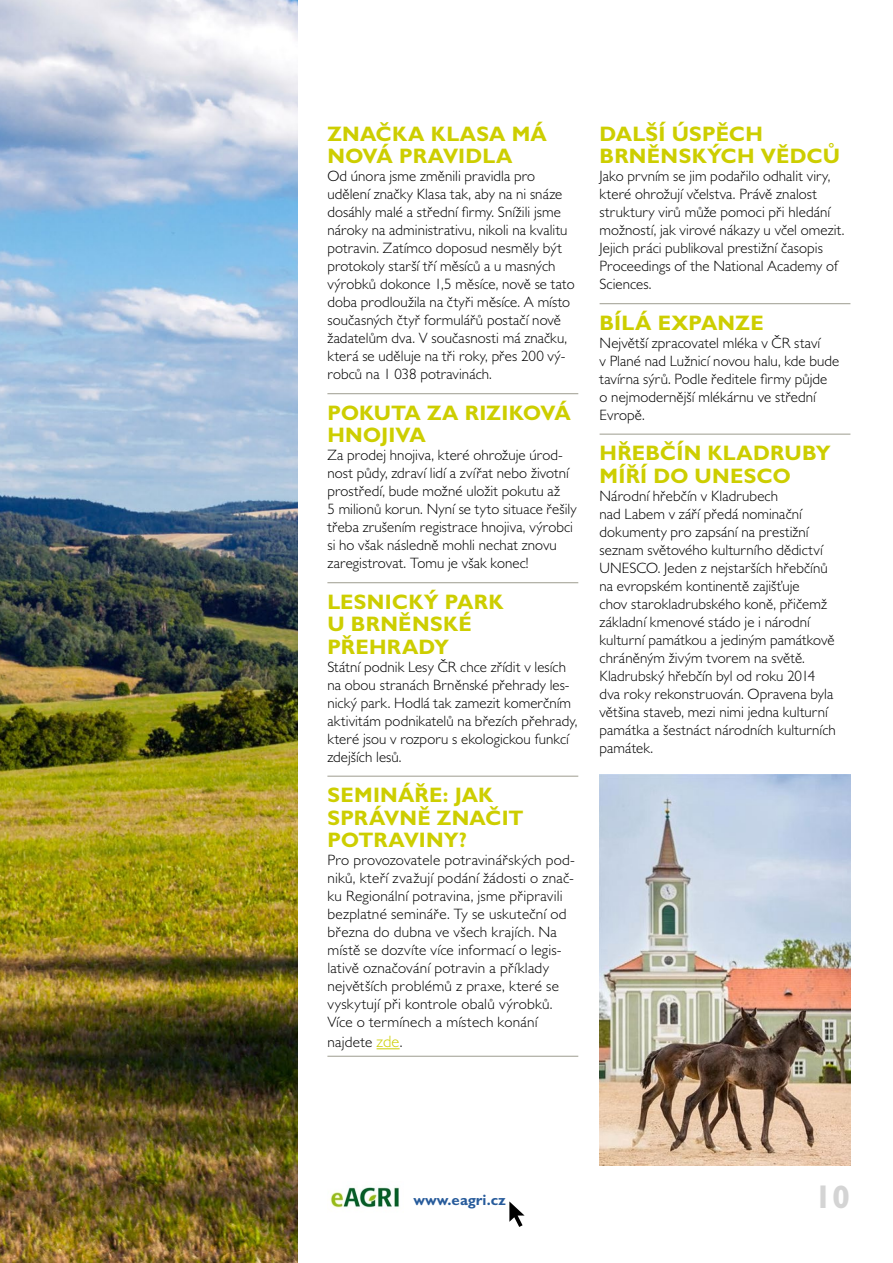
<style>
.page{position:relative;width:893px;height:1263px;background:#fff}
.page>*{position:absolute;margin:0;border:0;box-sizing:border-box;transform-origin:0 0}
.t1{font:700 32.55px "Gill Sans MT Pro";color:#d4d4d4}
.t2{font:700 21px/22.5px "Gill Sans MT Pro";letter-spacing:.01em;color:#cdce00}
.t3{font:300 15px/18px "Gill Sans MT Pro";letter-spacing:.005em;color:#000}
.t4{font:700 15px "Gill Sans MT Pro";color:#275b9b}
.s1{font-size:16.5px;color:#cdce00}
</style>
<div class="page">
<img style="left:330px;top:1187px;width:70px;height:21px">
<svg style="left:509px;top:1201px;width:16px;height:26px"></svg>
<img style="left:0;top:0;width:298px;height:1263px">
<hr style="left:327px;top:393px;width:251px;height:1px;background:#afaea3">
<hr style="left:327px;top:582px;width:251px;height:1px;background:#afaea3">
<hr style="left:327px;top:776px;width:251px;height:1px;background:#afaea3">
<hr style="left:327px;top:1056px;width:251px;height:1px;background:#afaea3">
<svg style="left:377px;top:1048px;width:23px;height:1px"></svg>
<hr style="left:600px;top:303px;width:250px;height:1px;background:#afaea3">
<hr style="left:600px;top:434px;width:250px;height:1px;background:#afaea3">
<img style="left:600px;top:774px;width:250px;height:391px">
<h2 class="t2" style="left:327px;top:122px;width:221px">ZNAČKA KLASA MÁ<br>NOVÁ PRAVIDLA</h2>
<p class="t3" style="left:327px;top:167px;width:249px">Od února jsme změnili pravidla pro udělení značky Klasa tak, aby na ni snáze dosáhly malé a střední firmy. Snížili jsme nároky na administrativu, nikoli na kvalitu potravin. Zatímco doposud nesměly být protokoly starší tří měsíců a u masných výrobků dokonce 1,5 měsíce, nově se tato doba prodloužila na čtyři měsíce. A místo současných čtyř formulářů postačí nově žadatelům dva. V současnosti má značku, která se uděluje na tři roky, přes 200 vý&shy;robců na 1 038 potravinách.</p>
<h2 class="t2" style="left:327px;top:401px;width:245px">POKUTA ZA RIZIKOVÁ<br>HNOJIVA</h2>
<p class="t3" style="left:327px;top:446px;width:251px">Za prodej hnojiva, které ohrožuje úrod&shy;nost půdy, zdraví lidí a zvířat nebo životní prostředí, bude možné uložit pokutu až<br>5 milionů korun. Nyní se tyto situace řešily třeba zrušením registrace hnojiva, výrobci si ho však následně mohli nechat znovu zaregistrovat. Tomu je však konec!</p>
<h2 class="t2" style="left:327px;top:590px;width:178px">LESNICKÝ PARK<br>U BRNĚNSKÉ<br>PŘEHRADY</h2>
<p class="t3" style="left:327px;top:657px;width:252px">Státní podnik Lesy ČR chce zřídit v lesích na obou stranách Brněnské přehrady les&shy;nický park. Hodlá tak zamezit komerčním aktivitám podnikatelů na březích přehrady, které jsou v rozporu s ekologickou funkcí zdejších lesů.</p>
<h2 class="t2" style="left:327px;top:783px;width:198px">SEMINÁŘE: JAK<br>SPRÁVNĚ ZNAČIT<br>POTRAVINY?</h2>
<p class="t3" style="left:327px;top:851px;width:249px">Pro provozovatele potravinářských pod&shy;niků, kteří zvažují podání žádosti o znač&shy;ku Regionální potravina, jsme připravili bezplatné semináře. Ty se uskuteční od března do dubna ve všech krajích. Na místě se dozvíte více informací o legis&shy;lativě označování potravin a příklady největších problémů z praxe, které se vyskytují při kontrole obalů výrobků.<br>Více o termínech a místech konání</p>
<p class="t3" style="left:327px;top:1033px;width:76px">najdete <span class="s1">zde</span>.</p>
<h2 class="t2" style="left:600px;top:122px;width:242px">DALŠÍ ÚSPĚCH<br>BRNĚNSKÝCH VĚDCŮ</h2>
<p class="t3" style="left:600px;top:167px;width:246px">Jako prvním se jim podařilo odhalit viry, které ohrožují včelstva. Právě znalost struktury virů může pomoci při hledání možností, jak virové nákazy u včel omezit.<br>Jejich práci publikoval prestižní časopis Proceedings of the National Academy of Sciences.</p>
<h2 class="t2" style="left:600px;top:311px;width:166px">BÍLÁ EXPANZE</h2>
<p class="t3" style="left:600px;top:333px;width:241px">Největší zpracovatel mléka v ČR staví<br>v Plané nad Lužnicí novou halu, kde bude tavírna sýrů. Podle ředitele firmy půjde<br>o nejmodernější mlékárnu ve střední<br>Evropě.</p>
<h2 class="t2" style="left:600px;top:441px;width:233px">HŘEBČÍN KLADRUBY<br>MÍŘÍ DO UNESCO</h2>
<p class="t3" style="left:600px;top:486px;width:238px">Národní hřebčín v Kladrubech<br>nad Labem v září předá nominační dokumenty pro zapsání na prestižní seznam světového kulturního dědictví UNESCO. Jeden z nejstarších hřebčínů na evropském kontinentě zajišťuje<br>chov starokladrubského koně, přičemž základní kmenové stádo je i národní kulturní památkou a jediným památkově chráněným živým tvorem na světě.<br>Kladrubský hřebčín byl od roku 2014 dva roky rekonstruován. Opravena byla většina staveb, mezi nimi jedna kulturní památka a šestnáct národních kulturních památek.</p>
<p class="t4" style="left:413px;top:1190px;width:94px">www.eagri.cz</p>
<h1 class="t1" style="left:814px;top:1176px;width:37px">10</h1>
</div>
